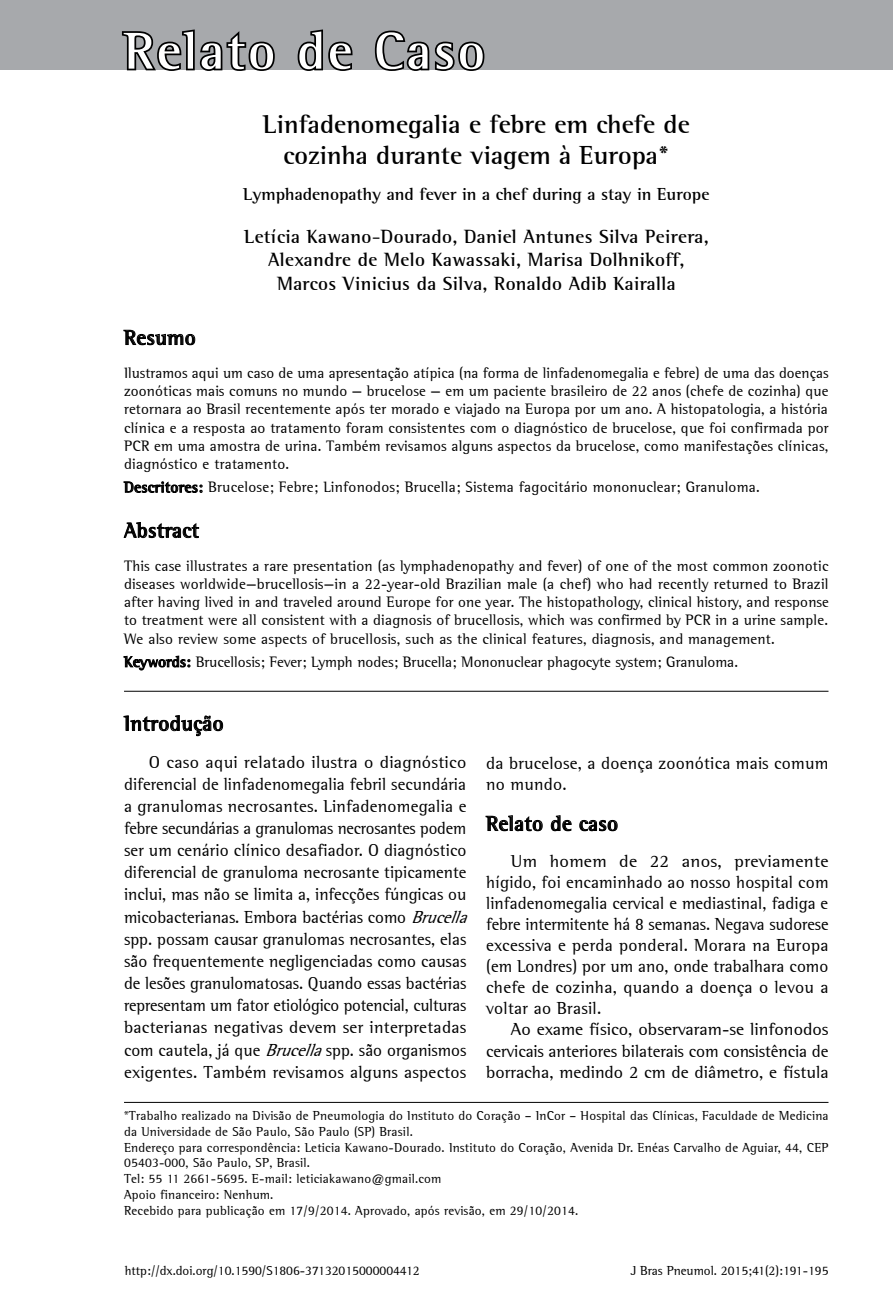
<style>
.page{position:relative;width:893px;height:1315px;background:#fff}
.page>*{position:absolute;margin:0;border:0;box-sizing:border-box;transform-origin:0 0}
.t1{font:700 52.5px "Libre Semi Serif S Si";letter-spacing:.05em;color:#fff}
.t2{font:700 26.25px/31.5px "Libre Semi Serif S Si";color:#000;text-align:center}
.t3{font:700 21px "Libre Semi Serif S Si";letter-spacing:.015em;color:#000}
.t4{font:700 19.25px/23.1px "Libre Semi Serif S Si";letter-spacing:.015em;color:#000;text-align:center}
.t5{font:17.5px/22.2px "Libre Semi Serif S Si";letter-spacing:.005em;color:#000}
.t6{font:17.5px/21.2px "Libre Semi Serif S Si";letter-spacing:.005em;color:#000;text-align:justify;scale:1.05 1}
.t7{font:700 17.5px "Libre Semi Serif S Si";color:#000}
.t8{font:15.22px/18.2px "Libre Semi Serif S Si";letter-spacing:.015em;color:#000;text-align:justify}
.t9{font:13.12px/15.8px "Libre Semi Serif S Si";letter-spacing:.015em;color:#000}
.s1{font-weight:700}
.s2{font-style:italic}
</style>
<div class="page">
<div style="left:0;top:0;width:893px;height:70px;background:#a7a9ac"></div>
<hr style="left:124px;top:691px;width:704px;height:1px;background:#000">
<svg style="left:124px;top:330px;width:71px;height:15px"></svg>
<svg style="left:124px;top:482px;width:78px;height:10px"></svg>
<svg style="left:124px;top:522px;width:75px;height:16px"></svg>
<svg style="left:124px;top:656px;width:66px;height:14px"></svg>
<hr style="left:124px;top:1102px;width:704px;height:1px;background:#000">
<svg style="left:124px;top:715px;width:99px;height:21px"></svg>
<svg style="left:486px;top:815px;width:56px;height:16px"></svg>
<svg style="left:551px;top:815px;width:20px;height:16px"></svg>
<svg style="left:579px;top:820px;width:38px;height:11px"></svg>
<svg style="left:121px;top:29px;width:154px;height:42px"></svg>
<svg style="left:297px;top:29px;width:56px;height:42px"></svg>
<svg style="left:374px;top:30px;width:111px;height:41px"></svg>
<h1 class="t1" style="left:124px;top:19px;width:362px">Relato de Caso</h1>
<h2 class="t2" style="left:263px;top:108px;width:429px">Linfadenomegalia e febre em chefe de cozinha durante viagem à Europa*</h2>
<p class="t7" style="left:243px;top:184px;width:468px">Lymphadenopathy and fever in a chef during a stay in Europe</p>
<p class="t4" style="left:244px;top:225px;width:466px">Letícia Kawano-Dourado, Daniel Antunes Silva Peirera,<br>Alexandre de Melo Kawassaki, Marisa Dolhnikoff,<br>Marcos Vinicius da Silva, Ronaldo Adib Kairalla</p>
<h3 class="t3" style="left:124px;top:325px;width:73px">Resumo</h3>
<p class="t8" style="left:124px;top:363px;width:706px">Ilustramos aqui um caso de uma apresentação atípica (na forma de linfadenomegalia e febre) de uma das doenças zoonóticas mais comuns no mundo — brucelose — em um paciente brasileiro de 22 anos (chefe de cozinha) que retornara ao Brasil recentemente após ter morado e viajado na Europa por um ano. A histopatologia, a história clínica e a resposta ao tratamento foram consistentes com o diagnóstico de brucelose, que foi confirmada por PCR em uma amostra de urina. Também revisamos alguns aspectos da brucelose, como manifestações clínicas, diagnóstico e tratamento.</p>
<p class="t8" style="left:124px;top:478px;width:637px"><span class="s1">Descritores:</span> Brucelose; Febre; Linfonodos; Brucella; Sistema fagocitário mononuclear; Granuloma.</p>
<h3 class="t3" style="left:124px;top:517px;width:77px">Abstract</h3>
<p class="t8" style="left:124px;top:556px;width:706px">This case illustrates a rare presentation (as lymphadenopathy and fever) of one of the most common zoonotic diseases worldwide—brucellosis—in a 22-year-old Brazilian male (a chef) who had recently returned to Brazil after having lived in and traveled around Europe for one year. The histopathology, clinical history, and response to treatment were all consistent with a diagnosis of brucellosis, which was confirmed by PCR in a urine sample.<br>We also review some aspects of brucellosis, such as the clinical features, diagnosis, and management.</p>
<p class="t8" style="left:124px;top:652px;width:615px"><span class="s1">Keywords:</span> Brucellosis; Fever; Lymph nodes; Brucella; Mononuclear phagocyte system; Granuloma.</p>
<h3 class="t3" style="left:124px;top:710px;width:101px">Introdução</h3>
<p class="t5" style="left:124px;top:750px;width:351px;text-indent:25px">O caso aqui relatado ilustra o diagnóstico diferencial de linfadenomegalia febril secundária a granulomas necrosantes. Linfadenomegalia e febre secundárias a granulomas necrosantes podem ser um cenário clínico desafiador. O diagnóstico diferencial de granuloma necrosante tipicamente inclui, mas não se limita a, infecções fúngicas ou micobacterianas. Embora bactérias como <span class="s2">Brucella </span>spp. possam causar granulomas necrosantes, elas são frequentemente negligenciadas como causas de lesões granulomatosas. Quando essas bactérias representam um fator etiológico potencial, culturas bacterianas negativas devem ser interpretadas com cautela, já que <span class="s2">Brucella</span>spp. são organismos exigentes. Também revisamos alguns aspectos</p>
<p class="t5" style="left:486px;top:752px;width:344px;line-height:21.2px">da brucelose, a doença zoonótica mais comum no mundo.</p>
<h3 class="t3" style="left:486px;top:810px;width:133px">Relato de caso</h3>
<p class="t6" style="left:486px;top:850px;width:328px;text-indent:25px">Um homem de 22 anos, previamente hígido, foi encaminhado ao nosso hospital com linfadenomegalia cervical e mediastinal, fadiga e febre intermitente há 8 semanas. Negava sudorese excessiva e perda ponderal. Morara na Europa (em Londres) por um ano, onde trabalhara como chefe de cozinha, quando a doença o levou a voltar ao Brasil.</p>
<p class="t5" style="left:486px;top:1019px;width:344px;line-height:21.2px;text-align:justify;text-indent:25px">Ao exame físico, observaram-se linfonodos cervicais anteriores bilaterais com consistência de borracha, medindo 2 cm de diâmetro, e fístula</p>
<p class="t9" style="left:124px;top:1107px;width:706px">*Trabalho realizado na Divisão de Pneumologia do Instituto do Coração – InCor – Hospital das Clínicas, Faculdade de Medicina da Universidade de São Paulo, São Paulo (SP) Brasil.<br>Endereço para correspondência: Leticia Kawano-Dourado. Instituto do Coração, Avenida Dr. Enéas Carvalho de Aguiar, 44, CEP 05403-000, São Paulo, SP, Brasil.<br>Tel: 55 11 2661-5695. E-mail: leticiakawano@gmail.com<br>Apoio financeiro: Nenhum.<br>Recebido para publicação em 17/9/2014. Aprovado, após revisão, em 29/10/2014.</p>
<p class="t9" style="left:125px;top:1263px;width:296px">http://dx.doi.org/10.1590/S1806-37132015000004412</p>
<p class="t9" style="left:631px;top:1263px;width:199px">J Bras Pneumol. 2015;41(2):191-195</p>
</div>
